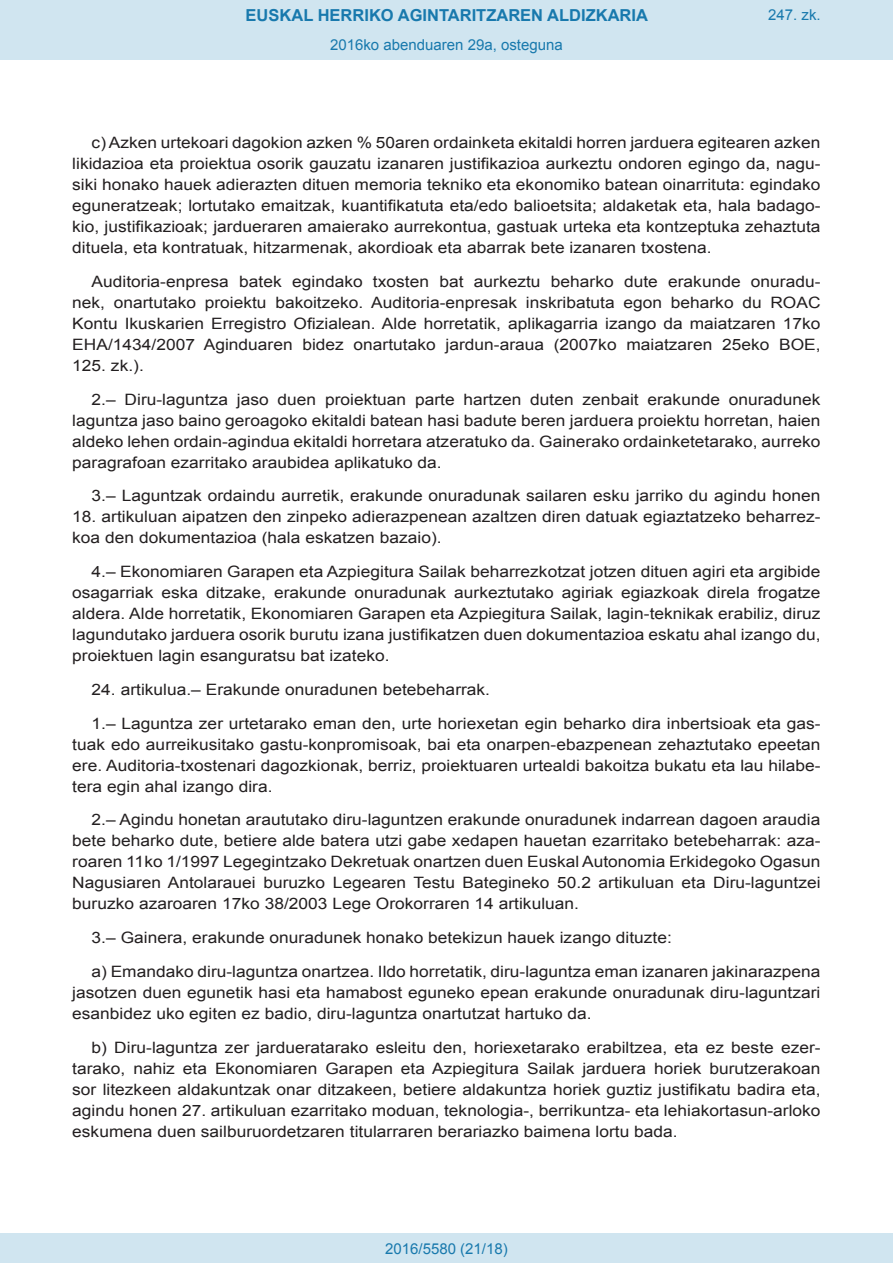
<style>
.page{position:relative;width:893px;height:1263px;background:#fff}
.page>*{position:absolute;margin:0;border:0;box-sizing:border-box;transform-origin:0 0}
.t1{font:700 16.5px "Arial";color:#1879ad}
.BOPVDetalle{font:15.6px/21px "Arial";color:#231f20;text-align:justify;scale:1.11 1}
.Paginacion_Centro{font:15px "Arial";color:#1879ad}
</style>
<div class="page">
<div style="left:0;top:0;width:893px;height:60px;background:#d0e5f0"></div>
<div style="left:0;top:1233px;width:893px;height:30px;background:#d0e5f0"></div>
<p class="t1" style="left:246px;top:4px;width:404px">EUSKAL HERRIKO AGINTARITZAREN ALDIZKARIA</p>
<p class="Paginacion_Centro" style="left:330px;top:35px;width:234px">2016ko abenduaren 29a, osteguna</p>
<p class="Paginacion_Centro" style="left:768px;top:5px;width:54px">247. zk.</p>
<p class="BOPVDetalle" style="left:72px;top:132px;width:676px;text-indent:19px">c) Azken urtekoari dagokion azken % 50aren ordainketa ekitaldi horren jarduera egitearen azken likidazioa eta proiektua osorik gauzatu izanaren justifikazioa aurkeztu ondoren egingo da, nagu&shy;siki honako hauek adierazten dituen memoria tekniko eta ekonomiko batean oinarrituta: egindako eguneratzeak; lortutako emaitzak, kuantifikatuta eta/edo balioetsita; aldaketak eta, hala badago&shy;kio, justifikazioak; jardueraren amaierako aurrekontua, gastuak urteka eta kontzeptuka zehaztuta dituela, eta kontratuak, hitzarmenak, akordioak eta abarrak bete izanaren txostena.</p>
<p class="BOPVDetalle" style="left:72px;top:271px;width:676px;text-indent:19px">Auditoria-enpresa batek egindako txosten bat aurkeztu beharko dute erakunde onuradu&shy;nek, onartutako proiektu bakoitzeko. Auditoria-enpresak inskribatuta egon beharko du ROAC Kontu Ikuskarien Erregistro Ofizialean. Alde horretatik, aplikagarria izango da maiatzaren 17ko EHA/1434/2007 Aginduaren bidez onartutako jardun-araua (2007ko maiatzaren 25eko BOE, 125. zk.).</p>
<p class="BOPVDetalle" style="left:72px;top:389px;width:676px;text-indent:19px">2.– Diru-laguntza jaso duen proiektuan parte hartzen duten zenbait erakunde onuradunek laguntza jaso baino geroagoko ekitaldi batean hasi badute beren jarduera proiektu horretan, haien aldeko lehen ordain-agindua ekitaldi horretara atzeratuko da. Gainerako ordainketetarako, aurreko paragrafoan ezarritako araubidea aplikatuko da.</p>
<p class="BOPVDetalle" style="left:92px;top:486px;width:658px">3.– Laguntzak ordaindu aurretik, erakunde onuradunak sailaren esku jarriko du agindu honen</p>
<p class="BOPVDetalle" style="left:72px;top:507px;width:676px">18. artikuluan aipatzen den zinpeko adierazpenean azaltzen diren datuak egiaztatzeko beharrez&shy;koa den dokumentazioa (hala eskatzen bazaio).</p>
<p class="BOPVDetalle" style="left:72px;top:561px;width:676px;text-indent:19px">4.– Ekonomiaren Garapen eta Azpiegitura Sailak beharrezkotzat jotzen dituen agiri eta argibide osagarriak eska ditzake, erakunde onuradunak aurkeztutako agiriak egiazkoak direla frogatze aldera. Alde horretatik, Ekonomiaren Garapen eta Azpiegitura Sailak, lagin-teknikak erabiliz, diruz lagundutako jarduera osorik burutu izana justifikatzen duen dokumentazioa eskatu ahal izango du, proiektuen lagin esanguratsu bat izateko.</p>
<p class="BOPVDetalle" style="left:92px;top:679px;width:360px">24. artikulua.– Erakunde onuradunen betebeharrak.</p>
<p class="BOPVDetalle" style="left:72px;top:713px;width:676px;text-indent:19px">1.– Laguntza zer urtetarako eman den, urte horiexetan egin beharko dira inbertsioak eta gas&shy;tuak edo aurreikusitako gastu-konpromisoak, bai eta onarpen-ebazpenean zehaztutako epeetan ere. Auditoria-txostenari dagozkionak, berriz, proiektuaren urtealdi bakoitza bukatu eta lau hilabe&shy;tera egin ahal izango dira.</p>
<p class="BOPVDetalle" style="left:72px;top:810px;width:676px;text-indent:19px">2.– Agindu honetan araututako diru-laguntzen erakunde onuradunek indarrean dagoen araudia bete beharko dute, betiere alde batera utzi gabe xedapen hauetan ezarritako betebeharrak: aza&shy;roaren 11ko 1/1997 Legegintzako Dekretuak onartzen duen Euskal Autonomia Erkidegoko Ogasun Nagusiaren Antolarauei buruzko Legearen Testu Bategineko 50.2 artikuluan eta Diru-laguntzei buruzko azaroaren 17ko 38/2003 Lege Orokorraren 14 artikuluan.</p>
<p class="BOPVDetalle" style="left:92px;top:927px;width:524px">3.– Gainera, erakunde onuradunek honako betekizun hauek izango dituzte:</p>
<p class="BOPVDetalle" style="left:72px;top:961px;width:676px;text-indent:19px">a) Emandako diru-laguntza onartzea. Ildo horretatik, diru-laguntza eman izanaren jakinarazpena jasotzen duen egunetik hasi eta hamabost eguneko epean erakunde onuradunak diru-laguntzari esanbidez uko egiten ez badio, diru-laguntza onartutzat hartuko da.</p>
<p class="BOPVDetalle" style="left:72px;top:1037px;width:676px;text-indent:19px">b) Diru-laguntza zer jardueratarako esleitu den, horiexetarako erabiltzea, eta ez beste ezer&shy;tarako, nahiz eta Ekonomiaren Garapen eta Azpiegitura Sailak jarduera horiek burutzerakoan sor litezkeen aldakuntzak onar ditzakeen, betiere aldakuntza horiek guztiz justifikatu badira eta, agindu honen 27. artikuluan ezarritako moduan, teknologia-, berrikuntza- eta lehiakortasun-arloko eskumena duen sailburuordetzaren titularraren berariazko baimena lortu bada.</p>
<p class="Paginacion_Centro" style="left:385px;top:1238px;width:124px">2016/5580 (21/18)</p>
</div>
